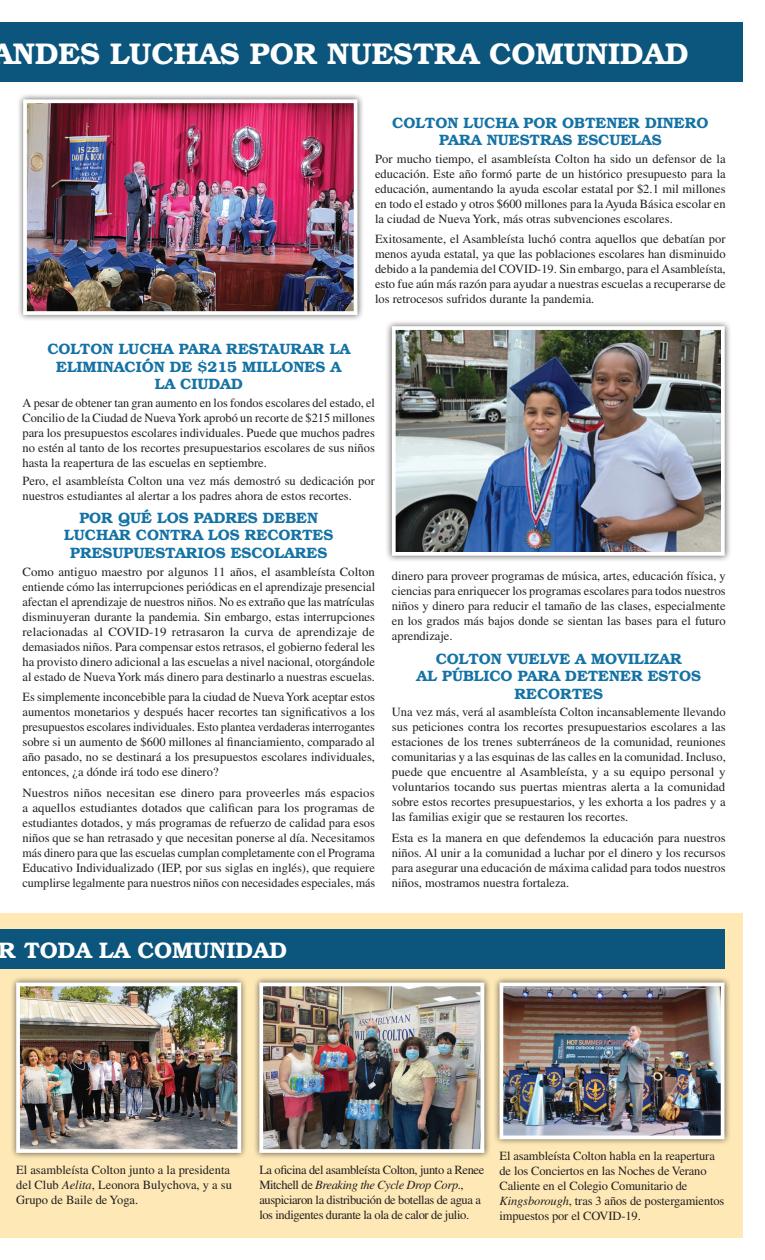
<style>
.page{position:relative;width:765px;height:1260px;background:#fff}
.page>*{position:absolute;margin:0;border:0;box-sizing:border-box;transform-origin:0 0}
.t1{font:600 30px "Bookman";color:#fff}
.t2{font:600 22.5px "Bookman";color:#fff}
.t3{font:600 15px/17.5px "Bookman";color:#1472a4;text-align:center}
.t4{font:12.5px/15px "Times";color:#231f20;text-align:justify}
.t5{font:12.5px/15px "Times";letter-spacing:-.03em;color:#231f20}
.s1{font-style:italic}
</style>
<div class="page">
<div style="left:0;top:913px;width:742px;height:325px;background:#fee9b6"></div>
<div style="left:0;top:22px;width:742px;height:60px;background:#0c557d"></div>
<div style="left:0;top:930px;width:725px;height:39px;background:#0c557d"></div>
<div style="left:16px;top:92px;width:348px;height:230px;background:#231f20;opacity:.75"></div>
<img style="left:28px;top:104px;width:324px;height:206px">
<div style="left:23px;top:99px;width:334px;height:216px;border:4px solid #fff"></div>
<div style="left:9px;top:976px;width:239px;height:184px;background:#231f20;opacity:.75"></div>
<img style="left:21px;top:988px;width:215px;height:160px">
<div style="left:16px;top:983px;width:225px;height:170px;border:4px solid #fff"></div>
<div style="left:252px;top:976px;width:239px;height:184px;background:#231f20;opacity:.75"></div>
<img style="left:264px;top:988px;width:215px;height:160px">
<div style="left:259px;top:983px;width:225px;height:170px;border:4px solid #fff"></div>
<div style="left:493px;top:976px;width:238px;height:170px;background:#231f20;opacity:.75"></div>
<img style="left:505px;top:988px;width:214px;height:146px">
<div style="left:500px;top:983px;width:224px;height:156px;border:4px solid #fff"></div>
<div style="left:385px;top:319px;width:347px;height:243px;background:#231f20;opacity:.75"></div>
<img style="left:397px;top:331px;width:323px;height:220px">
<div style="left:392px;top:326px;width:333px;height:230px;border:4px solid #fff"></div>
<h1 class="t1" style="left:-9px;top:36px;width:699px">ANDES LUCHAS POR NUESTRA COMUNIDAD</h1>
<p class="t3" style="left:392px;top:114px;width:318px">COLTON LUCHA POR OBTENER DINERO<br>PARA NUESTRAS ESCUELAS</p>
<p class="t4" style="left:375px;top:151px;width:352px">Por mucho tiempo, el asambleísta Colton ha sido un defensor de la educación. Este año formó parte de un histórico presupuesto para la educación, aumentando la ayuda escolar estatal por $2.1 mil millones en todo el estado y otros $600 millones para la Ayuda Básica escolar en la ciudad de Nueva York, más otras subvenciones escolares.</p>
<p class="t4" style="left:375px;top:232px;width:352px">Exitosamente, el Asambleísta luchó contra aquellos que debatían por menos ayuda estatal, ya que las poblaciones escolares han disminuido debido a la pandemia del COVID-19. Sin embargo, para el Asambleísta, esto fue aún más razón para ayudar a nuestras escuelas a recuperarse de los retrocesos sufridos durante la pandemia.</p>
<p class="t3" style="left:47px;top:340px;width:304px">COLTON LUCHA PARA RESTAURAR LA<br>ELIMINACIÓN DE $215 MILLONES A<br>LA CIUDAD</p>
<p class="t4" style="left:22px;top:395px;width:354px">A pesar de obtener tan gran aumento en los fondos escolares del estado, el Concilio de la Ciudad de Nueva York aprobó un recorte de $215 millones para los presupuestos escolares individuales. Puede que muchos padres no estén al tanto de los recortes presupuestarios escolares de sus niños hasta la reapertura de las escuelas en septiembre.</p>
<p class="t4" style="left:22px;top:473px;width:354px">Pero, el asambleísta Colton una vez más demostró su dedicación por nuestros estudiantes al alertar a los padres ahora de estos recortes.</p>
<p class="t3" style="left:64px;top:509px;width:271px">POR QUÉ LOS PADRES DEBEN<br>LUCHAR CONTRA LOS RECORTES<br>PRESUPUESTARIOS ESCOLARES</p>
<p class="t4" style="left:22px;top:564px;width:354px">Como antiguo maestro por algunos 11 años, el asambleísta Colton entiende cómo las interrupciones periódicas en el aprendizaje presencial afectan el aprendizaje de nuestros niños. No es extraño que las matrículas disminuyeran durante la pandemia. Sin embargo, estas interrupciones relacionadas al COVID-19 retrasaron la curva de aprendizaje de demasiados niños. Para compensar estos retrasos, el gobierno federal les ha provisto dinero adicional a las escuelas a nivel nacional, otorgándole al estado de Nueva York más dinero para destinarlo a nuestras escuelas.</p>
<p class="t4" style="left:22px;top:689px;width:354px">Es simplemente inconcebible para la ciudad de Nueva York aceptar estos aumentos monetarios y después hacer recortes tan significativos a los presupuestos escolares individuales. Esto plantea verdaderas interrogantes sobre si un aumento de $600 millones al financiamiento, comparado al año pasado, no se destinará a los presupuestos escolares individuales, entonces, ¿a dónde irá todo ese dinero?</p>
<p class="t4" style="left:22px;top:785px;width:354px">Nuestros niños necesitan ese dinero para proveerles más espacios a aquellos estudiantes dotados que califican para los programas de estudiantes dotados, y más programas de refuerzo de calidad para esos niños que se han retrasado y que necesitan ponerse al día. Necesitamos más dinero para que las escuelas cumplan completamente con el Programa Educativo Individualizado (IEP, por sus siglas en inglés), que requiere cumplirse legalmente para nuestros niños con necesidades especiales, más</p>
<p class="t4" style="left:392px;top:569px;width:335px">dinero para proveer programas de música, artes, educación física, y ciencias para enriquecer los programas escolares para todos nuestros niños y dinero para reducir el tamaño de las clases, especialmente en los grados más bajos donde se sientan las bases para el futuro aprendizaje.</p>
<p class="t3" style="left:417px;top:650px;width:286px">COLTON VUELVE A MOVILIZAR<br>AL PÚBLICO PARA DETENER ESTOS<br>RECORTES</p>
<p class="t4" style="left:392px;top:704px;width:335px">Una vez más, verá al asambleísta Colton incansablemente llevando sus peticiones contra los recortes presupuestarios escolares a las estaciones de los trenes subterráneos de la comunidad, reuniones comunitarias y a las esquinas de las calles en la comunidad. Incluso, puede que encuentre al Asambleísta, y a su equipo personal y voluntarios tocando sus puertas mientras alerta a la comunidad sobre estos recortes presupuestarios, y les exhorta a los padres y a las familias exigir que se restauren los recortes.</p>
<p class="t4" style="left:392px;top:830px;width:335px">Esta es la manera en que defendemos la educación para nuestros niños. Al unir a la comunidad a luchar por el dinero y los recursos para asegurar una educación de máxima calidad para todos nuestros niños, mostramos nuestra fortaleza.</p>
<h2 class="t2" style="left:-1px;top:937px;width:289px">R TODA LA COMUNIDAD</h2>
<p class="t4" style="left:16px;top:1162px;width:217px;text-align:left">El asambleísta Colton junto a la presidenta del Club <span class="s1">Aelita</span>, Leonora Bulychova, y a su<br>Grupo de Baile de Yoga.</p>
<p class="t5" style="left:259px;top:1162px;width:226px">La oficina del asambleísta Colton, junto a Renee Mitchell de <span class="s1">Breaking the Cycle Drop Corp</span>., auspiciaron la distribución de botellas de agua a los indigentes durante la ola de calor de julio.</p>
<p class="t4" style="left:500px;top:1149px;width:227px;text-align:left">El asambleísta Colton habla en la reapertura de los Conciertos en las Noches de Verano Caliente en el Colegio Comunitario de <span class="s1">Kingsborough</span>, tras 3 años de postergamientos impuestos por el COVID-19.</p>
</div>
